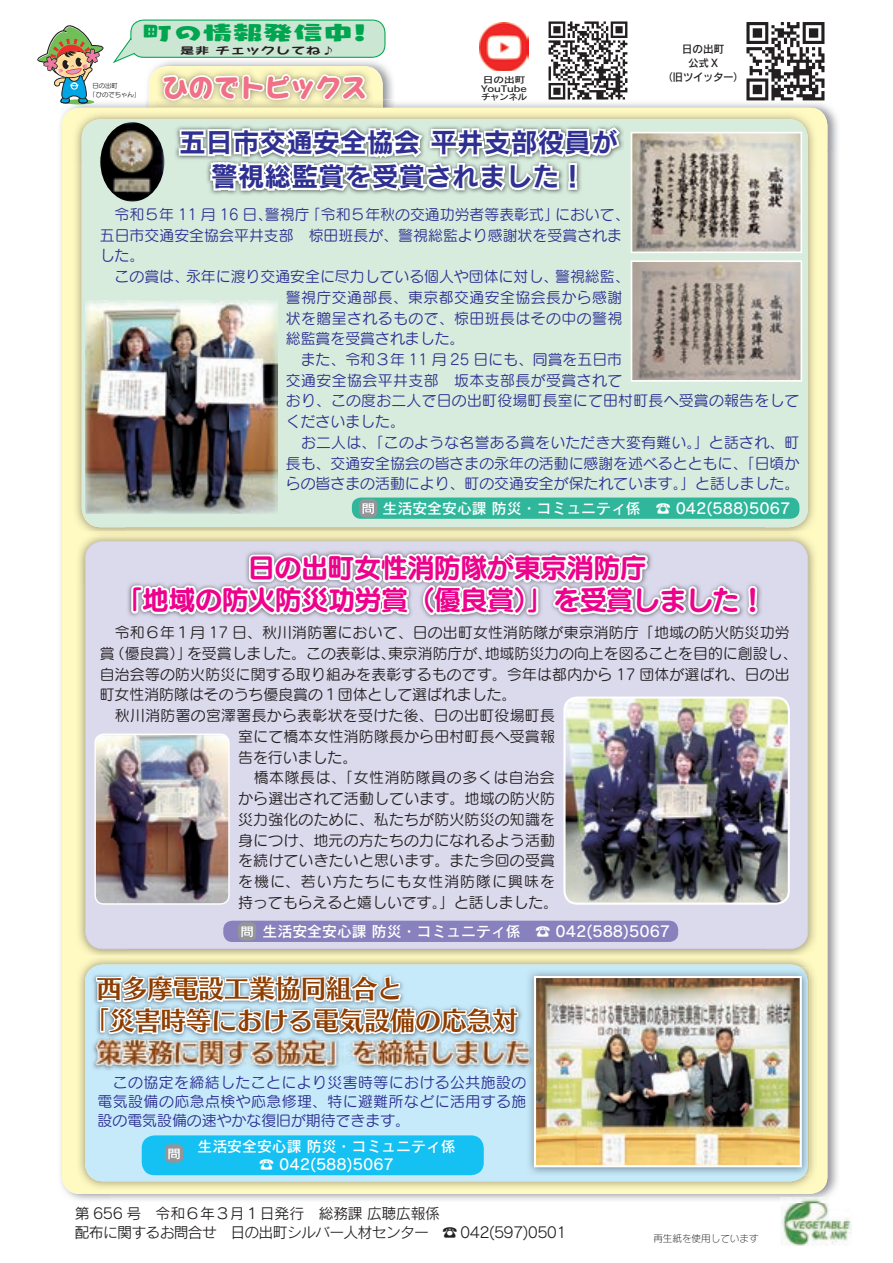
<style>
.page{position:relative;width:893px;height:1263px;background:#fff}
.page>*{position:absolute;margin:0;border:0;box-sizing:border-box;transform-origin:0 0}
.t1{font:26.55px/32px "UD Marugo Large Pro B";color:#ed028c;text-align:center}
.t2{font:25.5px/34px "New Rodin Pro N B";letter-spacing:.05em;color:#2e3092;text-align:center}
.t3{font:25.5px/32px "Skip Std B";color:#8d3d00}
.t4{font:25.5px "Seurat Capie Pro EB";color:#f17085}
.t5{font:19.2px "Yuruka Std UB";letter-spacing:.05em;color:#00a54f;scale:1.5 1}
.t6{font:14.85px/20.7px "Seurat Pro N M";letter-spacing:.005em;color:#2e3092}
.t7{font:14.85px/20.7px "Seurat Pro N M";letter-spacing:.015em;color:#231f20}
.t8{font:14.85px/18px "Rodin Pro N DB";color:#fff;text-align:center}
.t9{font:14.85px "Rodin Pro N M";letter-spacing:-.05em;color:#231f20}
.t10{font:14.85px "Rodin Pro N M";color:#231f20}
.t11{font:14.85px "Seurat Pro N M";letter-spacing:.045em;color:#231f20}
.t12{font:14.85px "Seurat Pro N M";letter-spacing:.07em;color:#231f20}
.t13{font:10.65px/13.8px "Rodin Pro N DB";letter-spacing:-.05em;color:#231f20;text-align:center}
.t14{font:9.6px "Seurat Pro N L";color:#231f20}
.t15{font:9.6px "Seurat Capie Pro B";letter-spacing:.05em;color:#231f20;scale:1.5 1}
.t16{font:8.55px/8.6px "Rodin Pro N DB";color:#231f20;scale:1.25 1}
.t17{font:6.45px "Seurat Pro N M";color:#231f20}
.s1{font-family:"Koz Min Pr 6 N"}
</style>
<div class="page">
<hr style="left:0;top:0;width:1px;height:1263px;background:#d3ead4">
<img style="left:781px;top:1202px;width:71px;height:44px">
<img style="left:60px;top:103px;width:53px;height:48px">
<img style="left:636px;top:103px;width:202px;height:48px">
<img style="left:789px;top:151px;width:49px;height:1047px">
<img style="left:37px;top:25px;width:67px;height:79px">
<img style="left:781px;top:1198px;width:47px;height:4px">
<div style="left:62px;top:108px;width:765px;height:1086px;background:#fffac1"></div>
<img style="left:73px;top:110px;width:744px;height:52px">
<img style="left:73px;top:162px;width:52px;height:374px">
<img style="left:764px;top:162px;width:53px;height:370px">
<img style="left:125px;top:527px;width:639px;height:5px">
<div style="left:82px;top:119px;width:726px;height:408px;background:#d8ecdd"></div>
<img style="left:76px;top:958px;width:741px;height:232px">
<div style="left:85px;top:964px;width:723px;height:217px;background:#c6eafa;border-radius:18px"></div>
<img style="left:76px;top:536px;width:741px;height:48px">
<img style="left:76px;top:584px;width:18px;height:371px">
<img style="left:765px;top:584px;width:52px;height:371px">
<img style="left:521px;top:949px;width:244px;height:6px">
<img style="left:76px;top:532px;width:741px;height:4px">
<img style="left:76px;top:955px;width:741px;height:3px">
<svg style="left:85px;top:541px;width:723px;height:408px;fill:#dbd9ec"></svg>
<img style="left:623px;top:21px;width:13px;height:88px">
<img style="left:735px;top:22px;width:102px;height:90px">
<svg style="left:113px;top:20px;width:510px;height:226px"></svg>
<div style="left:223px;top:921px;width:455px;height:21px;background:#8781bd;border-radius:9px"></div>
<div style="left:142px;top:1135px;width:342px;height:40px;background:#15c0f2;border-radius:13px"></div>
<div style="left:165px;top:1144px;width:18px;height:19px;background:#939598;border-radius:6px"></div>
<svg style="left:168px;top:1148px;width:12px;height:11px"></svg>
<img style="left:85px;top:301px;width:192px;height:213px">
<svg style="left:631px;top:260px;width:171px;height:122px"></svg>
<svg style="left:631px;top:132px;width:171px;height:121px"></svg>
<img style="left:100px;top:122px;width:64px;height:80px">
<div style="left:352px;top:497px;width:447px;height:22px;background:#30b79b;border-radius:9px"></div>
<div style="left:359px;top:499px;width:18px;height:18px;background:#939598;border-radius:6px"></div>
<svg style="left:363px;top:503px;width:11px;height:11px"></svg>
<svg style="left:94px;top:913px;width:427px;height:157px"></svg>
<svg style="left:94px;top:528px;width:666px;height:377px"></svg>
<img style="left:563px;top:696px;width:227px;height:209px">
<img style="left:808px;top:968px;width:2px;height:207px">
<img style="left:526px;top:968px;width:282px;height:207px">
<img style="left:534px;top:976px;width:268px;height:191px">
<img style="left:125px;top:1039px;width:270px;height:1px">
<p class="t5" style="left:143px;top:17px;width:141px">町の情報発信中</p>
<p class="t5" style="left:345px;top:17px;width:21px">!</p>
<p class="t17" style="left:92px;top:82px;width:27px">日の出町</p>
<p class="t17" style="left:89px;top:90px;width:53px">「ひのでちゃん「</p>
<p class="t15" style="left:180px;top:43px;width:21px">是非</p>
<p class="t15" style="left:216px;top:43px;width:81px">チェックしてね<span class="s1">♪</span></p>
<h2 class="t4" style="left:163px;top:69px;width:206px">ひのでトピックス</h2>
<p class="t16" style="left:481px;top:76px;width:38px">日の出町<br>YouTubeチャンネル</p>
<h2 class="t2" style="left:180px;top:123px;width:439px">五日市交通安全協会平井支部役員が警視総監賞を受賞されました!</h2>
<p class="t6" style="left:265px;top:203px;width:46px">警視庁</p>
<p class="t6" style="left:100px;top:203px;width:174px">　令和５年 11 月 16 日、</p>
<p class="t6" style="left:100px;top:224px;width:524px">五日市交通安全協会平井支部　椋田班長が、警視総監より感謝状を受賞されま</p>
<p class="t6" style="left:100px;top:245px;width:46px">した。</p>
<p class="t6" style="left:555px;top:266px;width:76px">警視総監、</p>
<p class="t6" style="left:306px;top:203px;width:254px">「令和５年秋の交通功労者等表彰式」</p>
<p class="t6" style="left:555px;top:203px;width:76px">において、</p>
<p class="t6" style="left:186px;top:266px;width:374px">永年に渡り交通安全に尽力している個人や団体に対し、</p>
<p class="t6" style="left:100px;top:266px;width:91px">　この賞は、</p>
<p class="t13" style="left:662px;top:42px;width:83px">日の出町<br>公式X<br>（旧ツイッター(</p>
<p class="t6" style="left:286px;top:286px;width:515px">警視庁交通部長、東京都交通安全協会長から感謝<br>状を贈呈されるもので、椋田班長はその中の警視<br>総監賞を受賞されました。<br>　また、令和３年 11 月 25 日にも、同賞を五日市<br>交通安全協会平井支部　坂本支部長が受賞されて<br>おり、この度お二人で日の出町役場町長室にて田村町長へ受賞の報告をしてくださいました。<br>　お二人は、「このような名誉ある賞をいただき大変有難い。」と話され、町長も、交通安全協会の皆さまの永年の活動に感謝を述べるとともに、「日頃からの皆さまの活動により、町の交通安全が保たれています。」と話しました。</p>
<p class="t8" style="left:656px;top:499px;width:136px">☎ 042)588(5067</p>
<p class="t8" style="left:383px;top:499px;width:260px">生活安全安心課防災・コミュニティ係</p>
<h1 class="t1" style="left:116px;top:550px;width:652px">日の出町女性消防隊が東京消防庁<br>「地域の防火防災功労賞（優良賞）」を受賞しました!</h1>
<p class="t7" style="left:485px;top:622px;width:314px;text-indent:-385px">　令和６年１月 17 日、秋川消防署において、日の出町女性消防隊が東京消防庁「地域の防火防災功労地域防災力の向上を図ることを目的に創設し、</p>
<p class="t7" style="left:187px;top:642px;width:210px">を受賞しました。この表彰は、</p>
<p class="t7" style="left:388px;top:642px;width:106px">東京消防庁が、</p>
<p class="t7" style="left:100px;top:642px;width:16px">賞</p>
<p class="t7" style="left:100px;top:663px;width:692px">自治会等の防火防災に関する取り組みを表彰するものです。今年は都内から 17 団体が選ばれ、日の出</p>
<p class="t7" style="left:100px;top:684px;width:418px">町女性消防隊はそのうち優良賞の１団体として選ばれました。</p>
<p class="t7" style="left:100px;top:705px;width:457px">　秋川消防署の宮澤署長から表彰状を受けた後、日の出町役場町長</p>
<p class="t7" style="left:238px;top:725px;width:318px">室にて橋本女性消防隊長から田村町長へ受賞報</p>
<p class="t7" style="left:238px;top:746px;width:121px">告を行いました。</p>
<p class="t11" style="left:238px;top:768px;width:318px">　橋本隊長は、「女性消防隊員の多くは自治会</p>
<p class="t7" style="left:238px;top:788px;width:318px">から選出されて活動しています。地域の防火防</p>
<p class="t7" style="left:238px;top:808px;width:318px">災力強化のために、私たちが防火防災の知識を</p>
<p class="t7" style="left:238px;top:829px;width:318px">身につけ、地元の方たちの力になれるよう活動</p>
<p class="t7" style="left:238px;top:850px;width:318px">を続けていきたいと思います。また今回の受賞</p>
<p class="t12" style="left:238px;top:872px;width:318px">を機に、若い方たちにも女性消防隊に興味を</p>
<p class="t7" style="left:238px;top:891px;width:321px">持ってもらえると嬉しいです。」と話しました。</p>
<p class="t7" style="left:110px;top:642px;width:83px">（優良賞）」</p>
<p class="t8" style="left:263px;top:922px;width:260px">生活安全安心課防災・コミュニティ係</p>
<h2 class="t3" style="left:84px;top:972px;width:435px;text-indent:13px">西多摩電設工業協同組合と<br>「災害時等における電気設備の応急対</h2>
<p class="t8" style="left:536px;top:922px;width:136px">☎ 042)588(5067</p>
<p class="t6" style="left:98px;top:1072px;width:430px;line-height:19.2px;text-align:justify">　この協定を締結したことにより災害時等における公共施設の電気設備の応急点検や応急修理、特に避難所などに活用する施設の電気設備の速やかな復旧が期待できます。</p>
<p class="t8" style="left:197px;top:1136px;width:260px">生活安全安心課防災・コミュニティ係☎ 042)588(5067</p>
<p class="t10" style="left:75px;top:1203px;width:367px">第 656 号　令和６年３月１日発行　総務課広聴広報係</p>
<p class="t9" style="left:75px;top:1223px;width:493px">配布に関するお問合せ　日の出町シルバー人材センター　☎ 042(597)0501</p>
<p class="t14" style="left:653px;top:1232px;width:107px">再生紙を使用しています</p>
</div>
